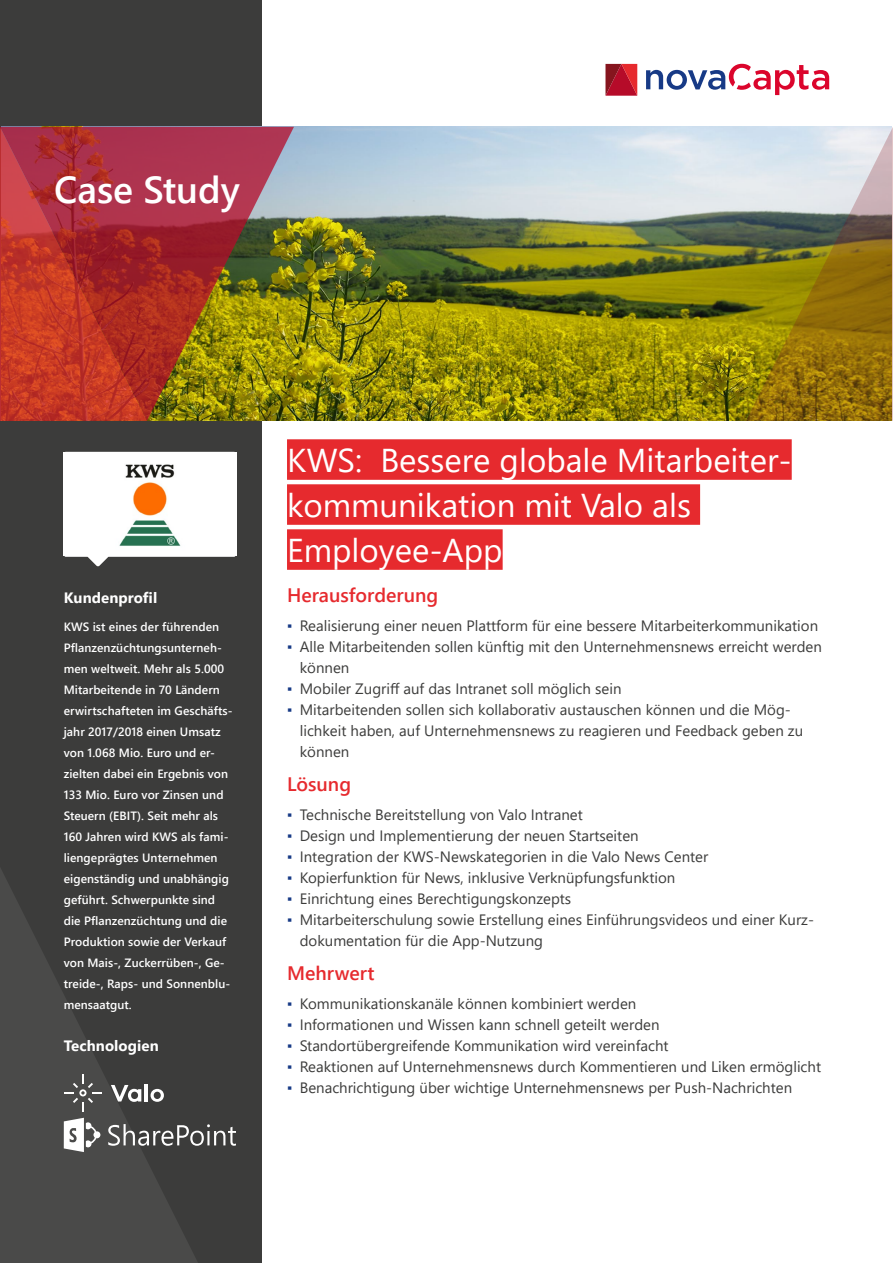
<style>
.page{position:relative;width:893px;height:1263px;background:#fff}
.page>*{position:absolute;margin:0;border:0;box-sizing:border-box;transform-origin:0 0}
.t1{font:600 37.5px "Segoe UI";color:#fff}
.t2{font:33px/45px "Segoe UI";color:#fff}
.t3{font:600 19.5px "Segoe UI";color:#e62a2e}
.t4{font:15px/21px "Segoe UI";color:#3c3c3b}
.t5{font:700 15px "Segoe UI";letter-spacing:.005em;color:#fff}
.t6{font:600 12px/21px "Segoe UI";letter-spacing:.005em;color:#fff}
.s1{font-weight:300;color:#173a86}
</style>
<div class="page">
<div style="left:0;top:0;width:261px;height:1263px;background:#3c3c3b"></div>
<svg style="left:0;top:868px;width:198px;height:395px;fill:#4a4a49"></svg>
<img style="left:64px;top:453px;width:172px;height:103px">
<svg style="left:108px;top:1124px;width:128px;height:22px"></svg>
<svg style="left:64px;top:1118px;width:36px;height:34px"></svg>
<img style="left:294px;top:127px;width:452px;height:294px">
<svg style="left:87px;top:545px;width:22px;height:21px"></svg>
<svg style="left:605px;top:64px;width:32px;height:32px"></svg>
<svg style="left:646px;top:64px;width:183px;height:31px"></svg>
<div style="left:287px;top:439px;width:505px;height:41px;background:#e62a2e"></div>
<div style="left:287px;top:484px;width:413px;height:41px;background:#e62a2e"></div>
<div style="left:287px;top:529px;width:216px;height:41px;background:#e62a2e"></div>
<svg style="left:64px;top:1074px;width:38px;height:38px"></svg>
<svg style="left:111px;top:1085px;width:30px;height:17px"></svg>
<hr style="left:145px;top:1084px;width:3px;height:17px;background:#fff">
<svg style="left:151px;top:1089px;width:13px;height:13px"></svg>
<svg style="left:746px;top:127px;width:147px;height:294px"></svg>
<svg style="left:0;top:127px;width:294px;height:294px"></svg>
<h1 class="t1" style="left:54px;top:155px;width:187px">Case Study</h1>
<h2 class="t2" style="left:287px;top:435px;width:506px">KWS: Bessere globale Mitarbeiter&shy;kommunikation mit Valo als<br>Employee-App</h2>
<p class="t5" style="left:64px;top:583px;width:95px">Kundenprofil</p>
<h3 class="t3" style="left:287px;top:577px;width:153px">Herausforderung</h3>
<p class="t4" style="left:287px;top:614px;width:533px"><span class="s1">▪</span> Realisierung einer neuen Plattform für eine bessere Mitarbeiterkommunikation</p>
<p class="t4" style="left:300px;top:635px;width:524px;text-indent:-13px"><span class="s1">▪</span> Alle Mitarbeitenden sollen künftig mit den Unternehmensnews erreicht werden können</p>
<p class="t4" style="left:287px;top:677px;width:336px"><span class="s1">▪</span> Mobiler Zugriff auf das Intranet soll möglich sein</p>
<p class="t4" style="left:300px;top:698px;width:505px;text-indent:-13px"><span class="s1">▪</span> Mitarbeitenden sollen sich kollaborativ austauschen können und die Mög&shy;lichkeit haben, auf Unternehmensnews zu reagieren und Feedback geben zu können</p>
<h3 class="t3" style="left:287px;top:766px;width:66px">Lösung</h3>
<p class="t4" style="left:287px;top:803px;width:297px"><span class="s1">▪</span> Technische Bereitstellung von Valo Intranet</p>
<p class="t4" style="left:287px;top:824px;width:353px"><span class="s1">▪</span> Design und Implementierung der neuen Startseiten</p>
<p class="t4" style="left:287px;top:845px;width:423px"><span class="s1">▪</span> Integration der KWS-Newskategorien in die Valo News Center</p>
<p class="t4" style="left:287px;top:866px;width:390px"><span class="s1">▪</span> Kopierfunktion für News, inklusive Verknüpfungsfunktion</p>
<p class="t4" style="left:287px;top:887px;width:286px"><span class="s1">▪</span> Einrichtung eines Berechtigungskonzepts</p>
<p class="t4" style="left:300px;top:908px;width:516px;text-indent:-13px"><span class="s1">▪</span> Mitarbeiterschulung sowie Erstellung eines Einführungsvideos und einer Kurz&shy;dokumentation für die App-Nutzung</p>
<h3 class="t3" style="left:287px;top:955px;width:89px">Mehrwert</h3>
<p class="t4" style="left:287px;top:992px;width:351px"><span class="s1">▪</span> Kommunikationskanäle können kombiniert werden</p>
<p class="t4" style="left:287px;top:1013px;width:374px"><span class="s1">▪</span> Informationen und Wissen kann schnell geteilt werden</p>
<p class="t4" style="left:287px;top:1034px;width:383px"><span class="s1">▪</span> Standortübergreifende Kommunikation wird vereinfacht</p>
<p class="t4" style="left:287px;top:1055px;width:536px"><span class="s1">▪</span> Reaktionen auf Unternehmensnews durch Kommentieren und Liken ermöglicht</p>
<p class="t4" style="left:287px;top:1076px;width:507px"><span class="s1">▪</span> Benachrichtigung über wichtige Unternehmensnews per Push-Nachrichten</p>
<p class="t6" style="left:64px;top:615px;width:170px">KWS ist eines der führenden<br>Pflanzenzüchtungsunterneh&shy;men weltweit. Mehr als 5.000<br>Mitarbeitende in 70 Ländern erwirtschafteten im Geschäfts&shy;jahr 2017/2018 einen Umsatz von 1.068 Mio. Euro und er&shy;zielten dabei ein Ergebnis von<br>133 Mio. Euro vor Zinsen und<br>Steuern (EBIT). Seit mehr als<br>160 Jahren wird KWS als fami&shy;liengeprägtes Unternehmen eigenständig und unabhängig geführt. Schwerpunkte sind die Pflanzenzüchtung und die<br>Produktion sowie der Verkauf von Mais-, Zuckerrüben-, Ge&shy;treide-, Raps- und Sonnenblu&shy;mensaatgut.</p>
<p class="t5" style="left:64px;top:1031px;width:97px">Technologien</p>
</div>
